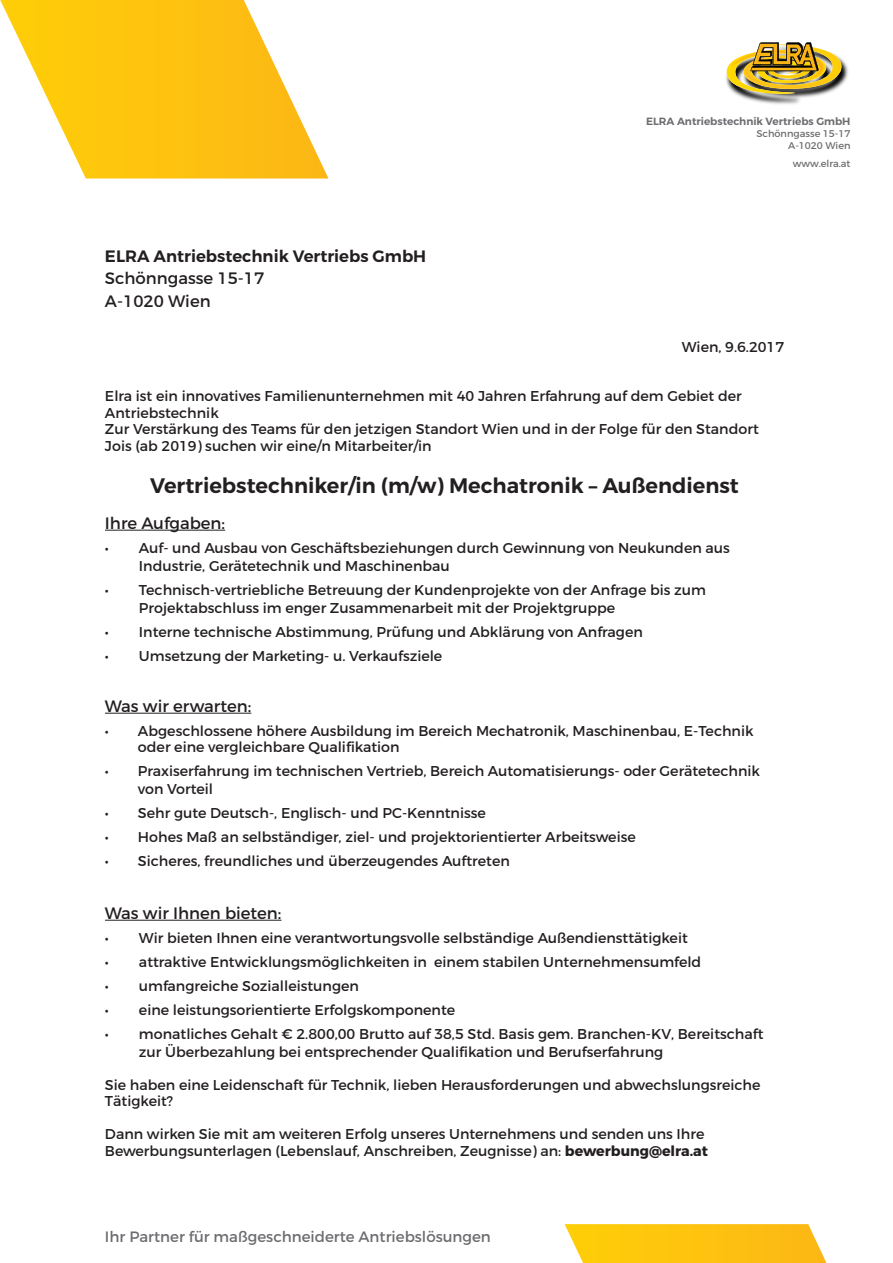
<style>
.page{position:relative;width:893px;height:1263px;background:#fff}
.page>*{position:absolute;margin:0;border:0;box-sizing:border-box;transform-origin:0 0}
.t1{font:600 21px "Montserrat";color:#231f20}
.t2{font:16.5px/22.5px "Montserrat";color:#231f20}
.t3{font:600 16.5px "Montserrat";color:#231f20}
.t4{font:15px "Montserrat";color:#6c6d70}
.t5{font:14.25px/16.5px "Montserrat";color:#231f20}
.t6{font:600 10.5px "Montserrat";color:#6c6d70}
.t7{font:9.75px/12px "Montserrat";color:#6c6d70;text-align:right}
.s1{font-weight:700}
</style>
<div class="page">
<svg style="left:0;top:0;width:328px;height:179px"></svg>
<svg style="left:565px;top:1224px;width:261px;height:39px"></svg>
<img style="left:750px;top:100px;width:50px;height:4px">
<img style="left:744px;top:98px;width:57px;height:2px">
<img style="left:739px;top:96px;width:77px;height:2px">
<img style="left:726px;top:42px;width:122px;height:54px">
<hr style="left:105px;top:530px;width:120px;height:1px;background:#231f20">
<hr style="left:105px;top:713px;width:146px;height:1px;background:#231f20">
<hr style="left:105px;top:920px;width:176px;height:1px;background:#231f20">
<p class="t3" style="left:105px;top:246px;width:323px">ELRA Antriebstechnik Vertriebs GmbH</p>
<p class="t2" style="left:105px;top:267px;width:161px">Schönngasse 15-17<br>A-1020 Wien</p>
<p class="t6" style="left:646px;top:115px;width:206px">ELRA Antriebstechnik Vertriebs GmbH</p>
<p class="t7" style="left:756px;top:127px;width:96px">Schönngasse 15-17<br>A-1020 Wien</p>
<p class="t7" style="left:793px;top:157px;width:59px">www.elra.at</p>
<p class="t5" style="left:682px;top:338px;width:104px">Wien, 9.6.2017</p>
<p class="t5" style="left:105px;top:388px;width:655px">Elra ist ein innovatives Familienunternehmen mit 40 Jahren Erfahrung auf dem Gebiet der Antriebstechnik<br>Zur Verstärkung des Teams für den jetzigen Standort Wien und in der Folge für den Standort Jois (ab 2019) suchen wir eine/n Mitarbeiter/in</p>
<h1 class="t1" style="left:150px;top:472px;width:590px">Vertriebstechniker/in (m/w) Mechatronik – Außendienst</h1>
<p class="t2" style="left:105px;top:511px;width:122px">Ihre Aufgaben:</p>
<p class="t5" style="left:139px;top:538px;width:592px;line-height:18px;text-indent:-34px">• Auf- und Ausbau von Geschäftsbeziehungen durch Gewinnung von Neukunden aus<br>Industrie, Gerätetechnik und Maschinenbau</p>
<p class="t5" style="left:139px;top:580px;width:568px;line-height:18px;text-indent:-34px">• Technisch-vertriebliche Betreuung der Kundenprojekte von der Anfrage bis zum<br>Projektabschluss im enger Zusammenarbeit mit der Projektgruppe</p>
<p class="t5" style="left:105px;top:623px;width:539px">• Interne technische Abstimmung, Prüfung und Abklärung von Anfragen</p>
<p class="t5" style="left:105px;top:647px;width:339px">• Umsetzung der Marketing- u. Verkaufsziele</p>
<p class="t2" style="left:105px;top:694px;width:148px">Was wir erwarten:</p>
<p class="t5" style="left:138px;top:722px;width:617px;text-indent:-33px">• Abgeschlossene höhere Ausbildung im Bereich Mechatronik, Maschinenbau, E-Technik oder eine vergleichbare Qualifikation</p>
<p class="t5" style="left:138px;top:762px;width:624px;line-height:18px;text-indent:-33px">• Praxiserfahrung im technischen Vertrieb, Bereich Automatisierungs- oder Gerätetechnik von Vorteil</p>
<p class="t5" style="left:105px;top:805px;width:382px">• Sehr gute Deutsch-, Englisch- und PC-Kenntnisse</p>
<p class="t5" style="left:105px;top:829px;width:532px">• Hohes Maß an selbständiger, ziel- und projektorientierter Arbeitsweise</p>
<p class="t5" style="left:105px;top:853px;width:406px">• Sicheres, freundliches und überzeugendes Auftreten</p>
<p class="t2" style="left:105px;top:901px;width:178px">Was wir Ihnen bieten:</p>
<p class="t5" style="left:105px;top:929px;width:584px">• Wir bieten Ihnen eine verantwortungsvolle selbständige Außendiensttätigkeit</p>
<p class="t5" style="left:105px;top:953px;width:598px">• attraktive Entwicklungsmöglichkeiten in einem stabilen Unternehmensumfeld</p>
<p class="t5" style="left:105px;top:977px;width:255px">• umfangreiche Sozialleistungen</p>
<p class="t5" style="left:105px;top:1001px;width:352px">• eine leistungsorientierte Erfolgskomponente</p>
<p class="t5" style="left:139px;top:1024px;width:626px;line-height:18px;text-indent:-34px">• monatliches Gehalt € 2.800,00 Brutto auf 38,5 Std. Basis gem. Branchen-KV, Bereitschaft zur Überbezahlung bei entsprechender Qualifikation und Berufserfahrung</p>
<p class="t5" style="left:105px;top:1076px;width:657px">Sie haben eine Leidenschaft für Technik, lieben Herausforderungen und abwechslungsreiche<br>Tätigkeit?</p>
<p class="t5" style="left:105px;top:1126px;width:604px">Dann wirken Sie mit am weiteren Erfolg unseres Unternehmens und senden uns Ihre<br>Bewerbungsunterlagen (Lebenslauf, Anschreiben, Zeugnisse) an: <span class="s1">bewerbung@elra.at</span></p>
<p class="t4" style="left:105px;top:1227px;width:387px">Ihr Partner für maßgeschneiderte Antriebslösungen</p>
</div>
